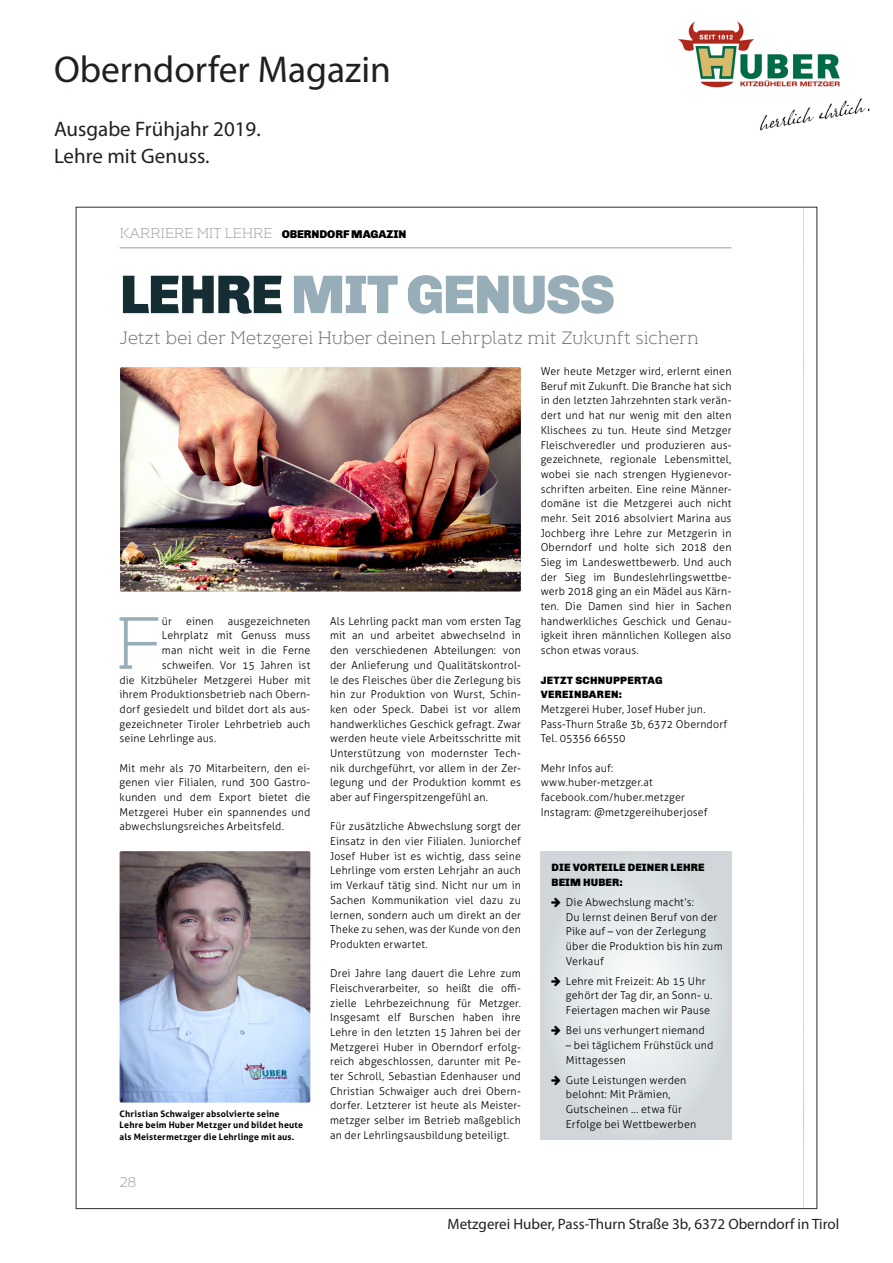
<style>
.page{position:relative;width:893px;height:1263px;background:#fff}
.page>*{position:absolute;margin:0;border:0;box-sizing:border-box;transform-origin:0 0}
.t1{font:300 73.95px "Kontrapunkt Bob";color:#97aeb8}
.t2{font:900 54.45px "Chivo";letter-spacing:-.025em;color:#97aeb8}
.t3{font:37.5px "Myriad Pro";color:#231f20}
.t4{font:21px "Myriad Pro";color:#231f20}
.t5{font:300 17.85px "Kontrapunkt Bob";letter-spacing:-.04em;color:#6f7070}
.t6{font:15px "Myriad Pro";color:#231f20}
.t7{font:300 14.1px "Kontrapunkt Bob";letter-spacing:-.04em;color:#9d9e9e}
.t8{font:300 10.8px/14.7px "Aller";letter-spacing:.015em;color:#000}
.t9{font:900 10.8px/14.7px "Chivo";letter-spacing:.01em;color:#000}
.t10{font:700 9px/11.6px "Aller";letter-spacing:.02em;color:#000}
.s1{font-family:"Chivo";font-weight:900;font-size:11.55px;color:#000}
.s2{color:#152e34}
.s3{font-family:"Chivo";font-weight:900}
</style>
<div class="page">
<img style="left:678px;top:21px;width:192px;height:110px">
<svg style="left:803px;top:209px;width:1px;height:998px"></svg>
<hr style="left:120px;top:248px;width:611px;height:1px;background:#9d9e9e">
<svg style="left:541px;top:851px;width:190px;height:288px;background:#dee3e5"></svg>
<img style="left:120px;top:367px;width:401px;height:224px">
<img style="left:120px;top:851px;width:190px;height:251px">
<svg style="left:551px;top:897px;width:9px;height:10px"></svg>
<svg style="left:551px;top:976px;width:9px;height:10px"></svg>
<svg style="left:551px;top:1026px;width:9px;height:9px"></svg>
<svg style="left:551px;top:1075px;width:9px;height:10px"></svg>
<p class="t3" style="left:54px;top:46px;width:338px">Oberndorfer Magazin</p>
<p class="t4" style="left:54px;top:116px;width:208px">Ausgabe Frühjahr 2019.</p>
<p class="t4" style="left:54px;top:143px;width:157px">Lehre mit Genuss.</p>
<p class="t7" style="left:120px;top:226px;width:288px">KARRIERE MIT LEHRE <span class="s1">OBERNDORF MAGAZIN</span></p>
<p class="t2" style="left:120px;top:262px;width:497px"><span class="s2">LEHRE</span> MIT GENUSS</p>
<p class="t5" style="left:120px;top:329px;width:581px">Jetzt bei der Metzgerei Huber deinen Lehrplatz mit Zukunft sichern</p>
<p class="t1" style="left:113px;top:604px;width:50px">F</p>
<p class="t8" style="left:162px;top:614px;width:12px">ür</p>
<p class="t8" style="left:186px;top:614px;width:29px">einen</p>
<p class="t8" style="left:228px;top:614px;width:84px">ausgezeichneten</p>
<p class="t8" style="left:162px;top:628px;width:150px">Lehrplatz mit Genuss muss</p>
<p class="t8" style="left:162px;top:643px;width:150px">man nicht weit in die Ferne</p>
<p class="t8" style="left:162px;top:658px;width:150px">schweifen. Vor 15 Jahren ist</p>
<p class="t8" style="left:120px;top:672px;width:192px">die Kitzbüheler Metzgerei Huber mit</p>
<p class="t8" style="left:120px;top:687px;width:192px">ihrem Produktionsbetrieb nach Obern-</p>
<p class="t8" style="left:120px;top:702px;width:192px">dorf gesiedelt und bildet dort als aus-</p>
<p class="t8" style="left:120px;top:716px;width:192px">gezeichneter Tiroler Lehrbetrieb auch</p>
<p class="t8" style="left:120px;top:731px;width:98px">seine Lehrlinge aus.</p>
<p class="t8" style="left:120px;top:760px;width:192px;text-align:justify">Mit mehr als 70 Mitarbeitern, den ei&shy;genen vier Filialen, rund 300 Gastro&shy;kunden und dem Export bietet die Metzgerei Huber ein spannendes und abwechslungsreiches Arbeitsfeld.</p>
<p class="t10" style="left:120px;top:1107px;width:185px">Christian Schwaiger absolvierte seine<br>Lehre beim Huber Metzger und bildet heute als Meistermetzger die Lehrlinge mit aus.</p>
<p class="t7" style="left:120px;top:1174px;width:18px">28</p>
<p class="t8" style="left:330px;top:614px;width:192px;text-align:justify">Als Lehrling packt man vom ersten Tag mit an und arbeitet abwechselnd in den verschiedenen Abteilungen: von der Anlieferung und Qualitätskontrol&shy;le des Fleisches über die Zerlegung bis hin zur Produktion von Wurst, Schin&shy;ken oder Speck. Dabei ist vor allem handwerkliches Geschick gefragt. Zwar werden heute viele Arbeitsschritte mit Unterstützung von modernster Tech&shy;nik durchgeführt, vor allem in der Zer&shy;legung und der Produktion kommt es aber auf Fingerspitzengefühl an.</p>
<p class="t8" style="left:330px;top:819px;width:192px;text-align:justify">Für zusätzliche Abwechslung sorgt der Einsatz in den vier Filialen. Juniorchef Josef Huber ist es wichtig, dass seine Lehrlinge vom ersten Lehrjahr an auch im Verkauf tätig sind. Nicht nur um in Sachen Kommunikation viel dazu zu lernen, sondern auch um direkt an der Theke zu sehen, was der Kunde von den Produkten erwartet.</p>
<p class="t8" style="left:330px;top:966px;width:192px;text-align:justify">Drei Jahre lang dauert die Lehre zum Fleischverarbeiter, so heißt die offi&shy;zielle Lehrbezeichnung für Metzger.<br>Insgesamt elf Burschen haben ihre Lehre in den letzten 15 Jahren bei der Metzgerei Huber in Oberndorf erfolg&shy;reich abgeschlossen, darunter mit Pe&shy;ter Schroll, Sebastian Edenhauser und Christian Schwaiger auch drei Obern&shy;dorfer. Letzterer ist heute als Meister&shy;metzger selber im Betrieb maßgeblich an der Lehrlingsausbildung beteiligt.</p>
<p class="t8" style="left:541px;top:364px;width:192px;text-align:justify">Wer heute Metzger wird, erlernt einen Beruf mit Zukunft. Die Branche hat sich in den letzten Jahrzehnten stark verän&shy;dert und hat nur wenig mit den alten Klischees zu tun. Heute sind Metzger Fleischveredler und produzieren aus&shy;gezeichnete, regionale Lebensmittel, wobei sie nach strengen Hygienevor&shy;schriften arbeiten. Eine reine Männer&shy;domäne ist die Metzgerei auch nicht mehr. Seit 2016 absolviert Marina aus Jochberg ihre Lehre zur Metzgerin in Oberndorf und holte sich 2018 den Sieg im Landeswettbewerb. Und auch der Sieg im Bundeslehrlingswettbe&shy;werb 2018 ging an ein Mädel aus Kärn&shy;ten. Die Damen sind hier in Sachen handwerkliches Geschick und Genau&shy;igkeit ihren männlichen Kollegen also schon etwas voraus.</p>
<p class="t8" style="left:541px;top:672px;width:188px"><span class="s3">JETZT SCHNUPPERTAG<br>VEREINBAREN:<br></span>Metzgerei Huber, Josef Huber jun.<br>Pass-Thurn Straße 3b, 6372 Oberndorf<br>Tel. 05356 66550</p>
<p class="t8" style="left:541px;top:760px;width:169px">Mehr Infos auf: www.huber-metzger.at facebook.com/huber.metzger<br>Instagram: @metzgereihuberjosef</p>
<p class="t9" style="left:551px;top:860px;width:155px">DIE VORTEILE DEINER LEHRE<br>BEIM HUBER:</p>
<p class="t8" style="left:566px;top:895px;width:158px">Die Abwechslung macht’s:<br>Du lernst deinen Beruf von der<br>Pike auf – von der Zerlegung über die Produktion bis hin zum<br>Verkauf</p>
<p class="t8" style="left:566px;top:973px;width:148px">Lehre mit Freizeit: Ab 15 Uhr gehört der Tag dir, an Sonn- u.<br>Feiertagen machen wir Pause</p>
<p class="t8" style="left:566px;top:1023px;width:140px">Bei uns verhungert niemand</p>
<p class="t8" style="left:566px;top:1038px;width:149px">– bei täglichem Frühstück und<br>Mittagessen</p>
<p class="t8" style="left:566px;top:1072px;width:132px">Gute Leistungen werden belohnt: Mit Prämien,<br>Gutscheinen ... etwa für<br>Erfolge bei Wettbewerben</p>
<p class="t6" style="left:448px;top:1215px;width:393px">Metzgerei Huber, Pass-Thurn Straße 3b, 6372 Oberndorf in Tirol</p>
</div>
